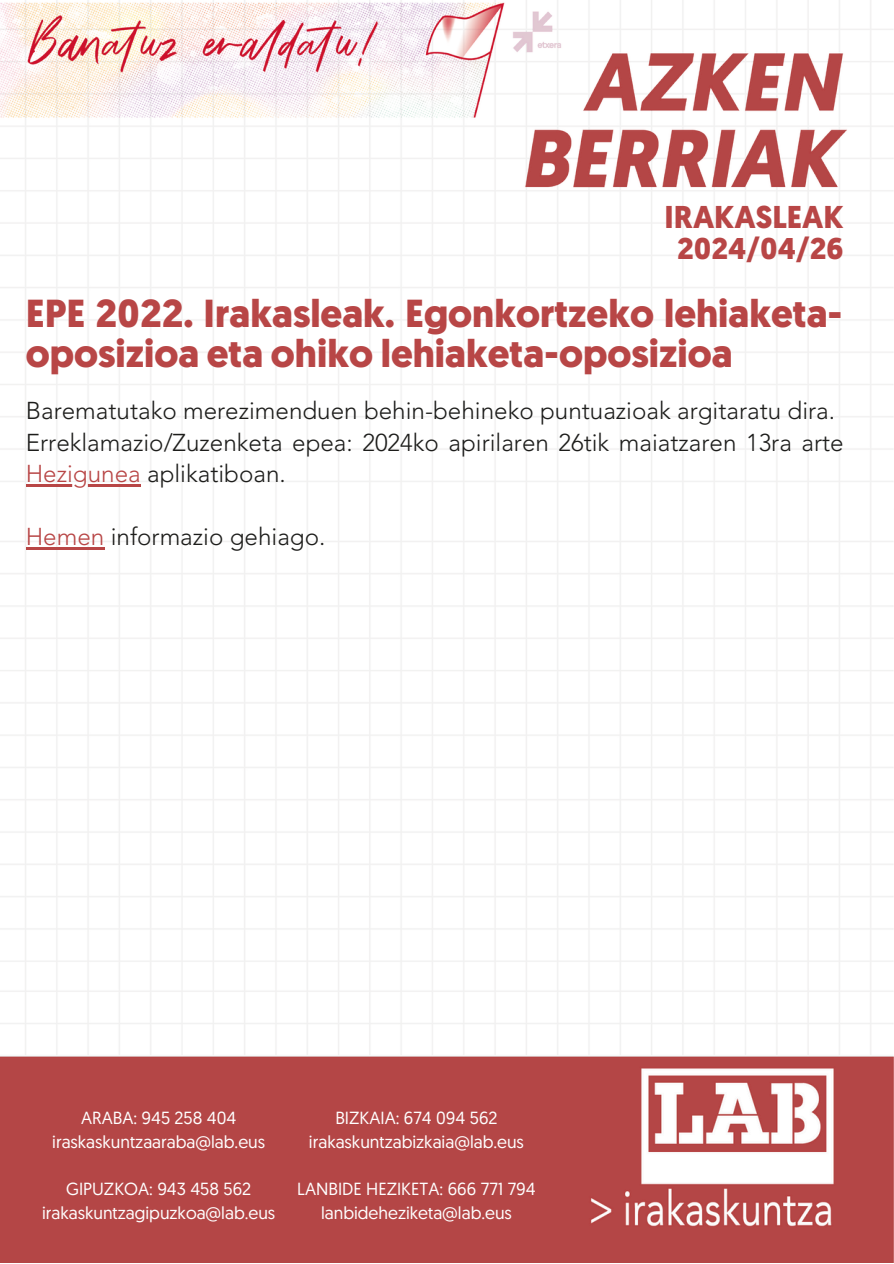
<style>
.page{position:relative;width:894px;height:1264px;background:#fff}
.page>*{position:absolute;margin:0;border:0;box-sizing:border-box;transform-origin:0 0}
.t1{font:700 39px/39.3px "Geomanist";color:#b84646}
.t2{font:700 31.5px "Geomanist";color:#b84646}
.t3{font:700 30px "Geomanist";color:#b84646}
.t4{font:300 24.3px/31.5px "Avenir LT Std";color:#1d1d1b}
.t5{font:17.55px "Geomanist";color:#fff}
.s1{color:#b84646}
</style>
<div class="page">
<img style="left:0;top:0;width:893px;height:1262px">
<hr style="left:26px;top:484px;width:115px;height:2px;background:#b84646">
<hr style="left:26px;top:547px;width:78px;height:2px;background:#b84646">
<h2 class="t2" style="left:664px;top:205px;width:180px">IRAKASLEAK</h2>
<h2 class="t3" style="left:677px;top:236px;width:168px">2024/04/26</h2>
<p class="t1" style="left:26px;top:298px;width:818px">EPE 2022. Irakasleak. Egonkortzeko lehiaketa&shy;oposizioa eta ohiko lehiaketa-oposizioa</p>
<p class="t4" style="left:26px;top:397px;width:819px">Barematutako merezimenduen behin-behineko puntuazioak argitaratu dira.<br>Erreklamazio/Zuzenketa epea: 2024ko apirilaren 26tik maiatzaren 13ra arte</p>
<p class="t4" style="left:26px;top:460px;width:261px"><span class="s1">Hezigunea</span> aplikatiboan.</p>
<p class="t4" style="left:26px;top:523px;width:301px"><span class="s1">Hemen</span> informazio gehiago.</p>
<h1 class="t5" style="left:81px;top:1110px;width:156px">ARABA: 945 258 404</h1>
<h3 class="t5" style="left:52px;top:1134px;width:214px">iraskaskuntzaaraba@lab.eus</h3>
<h3 class="t5" style="left:66px;top:1181px;width:186px">GIPUZKOA: 943 458 562</h3>
<p class="t5" style="left:42px;top:1205px;width:234px">irakaskuntzagipuzkoa@lab.eus</p>
<p class="t5" style="left:335px;top:1110px;width:164px">BIZKAIA: 674 094 562</p>
<p class="t5" style="left:309px;top:1134px;width:216px">irakaskuntzabizkaia@lab.eus</p>
<p class="t5" style="left:297px;top:1181px;width:240px">LANBIDE HEZIKETA: 666 771 794</p>
<p class="t5" style="left:321px;top:1205px;width:192px">lanbideheziketa@lab.eus</p>
</div>
